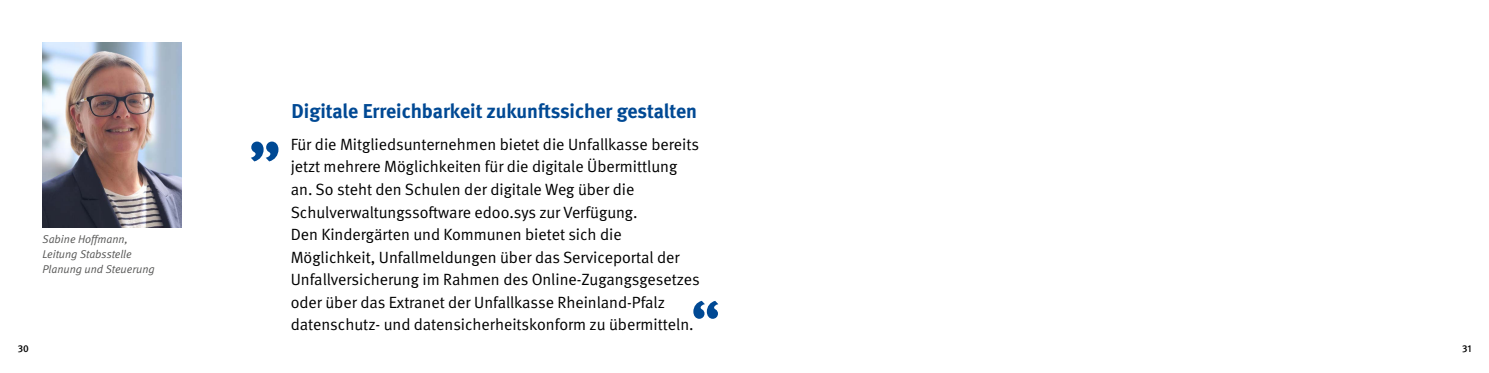
<style>
.page{position:relative;width:1489px;height:373px;background:#fff}
.page>*{position:absolute;margin:0;border:0;box-sizing:border-box;transform-origin:0 0}
.t1{font:700 65.88px "DGUV Meta";color:#004994}
.t2{font:700 59.62px "DGUV Meta";color:#004994}
.Überschrift_4{font:700 20px "DGUV Meta";letter-spacing:-.005em;color:#004994}
.Zitat{font:16.25px/22.5px "DGUV Meta";color:#000}
.BU{font:italic 11.25px/15px "DGUV Meta";color:#575756}
.t3{font:500 10px "DGUV Meta";color:#000}
</style>
<div class="page">
<img style="left:43px;top:43px;width:138px;height:183px">
<p class="BU" style="left:43px;top:232px;width:114px">Sabine Hoffmann,<br>Leitung Stabsstelle<br>Planung und Steuerung</p>
<h4 class="Überschrift_4" style="left:291px;top:99px;width:407px">Digitale Erreichbarkeit zukunftssicher gestalten</h4>
<h1 class="t1" style="left:249px;top:89px;width:33px">„</h1>
<p class="Zitat" style="left:291px;top:133px;width:410px">Für die Mitgliedsunternehmen bietet die Unfallkasse bereits jetzt mehrere Möglichkeiten für die digitale Übermittlung an. So steht den Schulen der digitale Weg über die Schulverwaltungssoftware edoo.sys zur Verfügung.<br>Den Kindergärten und Kommunen bietet sich die Möglichkeit, Unfallmeldungen über das Serviceportal der Unfallversicherung im Rahmen des Online-Zugangsgesetzes oder über das Extranet der Unfallkasse Rheinland-Pfalz datenschutz- und datensicherheitskonform zu übermitteln.</p>
<h2 class="t2" style="left:691px;top:287px;width:30px">“</h2>
<p class="t3" style="left:18px;top:342px;width:13px">30</p>
<p class="t3" style="left:1461px;top:342px;width:11px">31</p>
</div>
